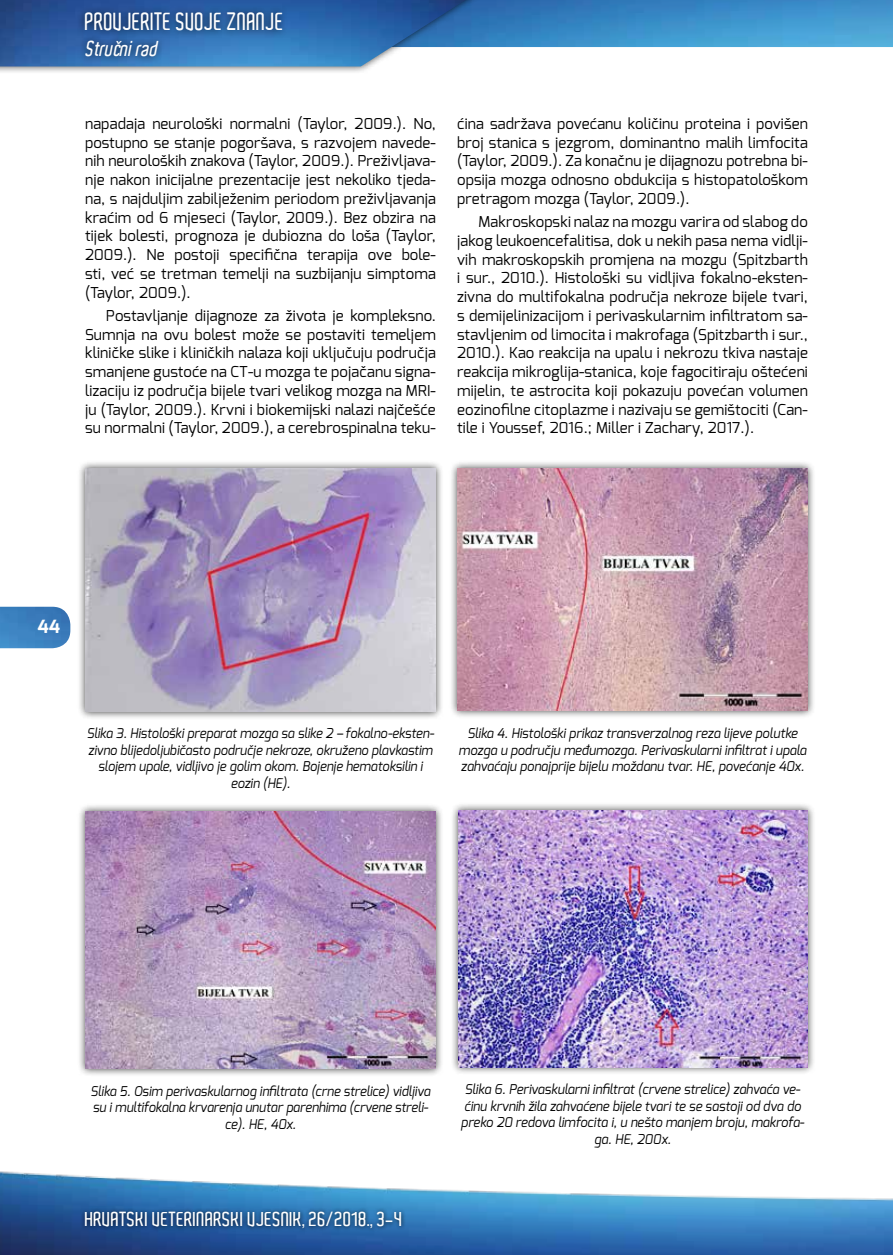
<style>
.page{position:relative;width:893px;height:1255px;background:#fff}
.page>*{position:absolute;margin:0;border:0;box-sizing:border-box;transform-origin:0 0}
.t1{font:600 24px "Aldo";color:#fff;scale:.9 1}
.t2{font:italic 600 21px "Aldo";color:#fff;scale:.9 1}
.t3{font:600 19.5px "Aldo";color:#fff}
.t4{font:700 18.15px "Exo";color:#fff}
.t5{font:15px/18.8px "Exo";letter-spacing:.01em;color:#000;text-align:justify}
.t6{font:italic 13.5px/16.5px "Exo";color:#000;text-align:center;scale:.95 1}
.t7{font:italic 13.5px/16.5px "Exo";color:#000;text-align:center;scale:.94 1}
.s1{font-family:"Libel Suit";font-weight:400;font-size:18.45px}
</style>
<div class="page">
<img style="left:505px;top:0;width:388px;height:47px">
<div style="left:0;top:0;width:505px;height:75px;background:#000;opacity:.75"></div>
<img style="left:0;top:0;width:498px;height:66px">
<img style="left:0;top:1171px;width:893px;height:83px">
<img style="left:0;top:606px;width:70px;height:42px">
<div style="left:81px;top:1207px;width:325px;height:25px;background:#000;opacity:.75"></div>
<div style="left:77px;top:460px;width:367px;height:259px;background:#000;opacity:.75"></div>
<img style="left:85px;top:468px;width:351px;height:243px">
<div style="left:77px;top:5px;width:212px;height:58px;background:#000;opacity:.75"></div>
<div style="left:449px;top:460px;width:367px;height:258px;background:#000;opacity:.75"></div>
<img style="left:457px;top:468px;width:351px;height:242px">
<div style="left:77px;top:803px;width:367px;height:273px;background:#000;opacity:.75"></div>
<img style="left:85px;top:812px;width:351px;height:256px">
<div style="left:450px;top:802px;width:366px;height:273px;background:#000;opacity:.75"></div>
<img style="left:458px;top:810px;width:350px;height:257px">
<h1 class="t1" style="left:85px;top:8px;width:223px">PROVJERITE SVOJE ZNANJE</h1>
<h2 class="t2" style="left:85px;top:36px;width:87px">Stru<span class="s1">č</span>nirad</h2>
<p class="t5" style="left:85px;top:114px;width:352px">napadaja neurološki normalni (Taylor, 2009.). No, postupno se stanje pogoršava, s razvojem navede&shy;nih neuroloških znakova (Taylor, 2009.). Preživljava&shy;nje nakon inicijalne prezentacije jest nekoliko tjeda&shy;na, s najduljim zabilježenim periodom preživljavanja kraćim od 6 mjeseci (Taylor, 2009.). Bez obzira na tijek bolesti, prognoza je dubiozna do loša (Taylor, 2009.). Ne postoji specifična terapija ove bole&shy;sti, već se tretman temelji na suzbijanju simptoma (Taylor, 2009.).</p>
<p class="t5" style="left:85px;top:306px;width:352px;text-indent:21px">Postavljanje dijagnoze za života je kompleksno.<br>Sumnja na ovu bolest može se postaviti temeljem kliničke slike i kliničkih nalaza koji uključuju područja smanjene gustoće na CT-u mozga te pojačanu signa&shy;lizaciju iz područja bijele tvari velikog mozga na MRI&shy;ju (Taylor, 2009.). Krvni i biokemijski nalazi najčešće su normalni (Taylor, 2009.), a cerebrospinalna teku-</p>
<p class="t5" style="left:457px;top:114px;width:352px">ćina sadržava povećanu količinu proteina i povišen broj stanica s jezgrom, dominantno malih limfocita (Taylor, 2009.). Za konačnu je dijagnozu potrebna bi&shy;opsija mozga odnosno obdukcija s histopatološkom pretragom mozga (Taylor, 2009.).</p>
<p class="t5" style="left:457px;top:212px;width:352px;text-indent:21px">Makroskopski nalaz na mozgu varira od slabog do jakog leukoencefalitisa, dok u nekih pasa nema vidlji&shy;vih makroskopskih promjena na mozgu (Spitzbarth i sur., 2010.). Histološki su vidljiva fokalno-eksten&shy;zivna do multifokalna područja nekroze bijele tvari, s demijelinizacijom i perivaskularnim infiltratom sa&shy;stavljenim od limocita i makrofaga (Spitzbarth i sur., 2010.). Kao reakcija na upalu i nekrozu tkiva nastaje reakcija mikroglija-stanica, koje fagocitiraju oštećeni mijelin, te astrocita koji pokazuju povećan volumen eozinofilne citoplazme i nazivaju se gemištociti (Can&shy;tile i Youssef, 2016.; Miller i Zachary, 2017.).</p>
<p class="t4" style="left:38px;top:614px;width:24px">44</p>
<p class="t7" style="left:87px;top:725px;width:371px">Slika 3. Histološki preparat mozga sa slike 2 – fokalno-eksten&shy;zivno blijedoljubičasto područje nekroze, okruženo plavkastim slojem upale, vidljivo je golim okom. Bojenje hematoksilin i eozin (HE).</p>
<p class="t6" style="left:459px;top:725px;width:368px">Slika 4. Histološki prikaz transverzalnog reza lijeve polutke mozga u području međumozga. Perivaskularni infiltrat i upala zahvaćaju ponajprije bijelu moždanu tvar. HE, povećanje 40x.</p>
<p class="t7" style="left:91px;top:1082px;width:363px">Slika 5. Osim perivaskularnog infiltrata (crne strelice) vidljiva su i multifokalna krvarenja unutar parenhima (crvene streli&shy;ce). HE, 40x.</p>
<p class="t6" style="left:461px;top:1080px;width:363px">Slika 6. Perivaskularni infiltrat (crvene strelice) zahvaća ve&shy;ćinu krvnih žila zahvaćene bijele tvari te se sastoji od dva do preko 20 redova limfocita i, u nešto manjem broju, makrofa&shy;ga. HE, 200x.</p>
<h3 class="t3" style="left:85px;top:1207px;width:319px">HRVATSKI VETERINARSKI VJESNIK, 26/2018., 3-4</h3>
</div>
